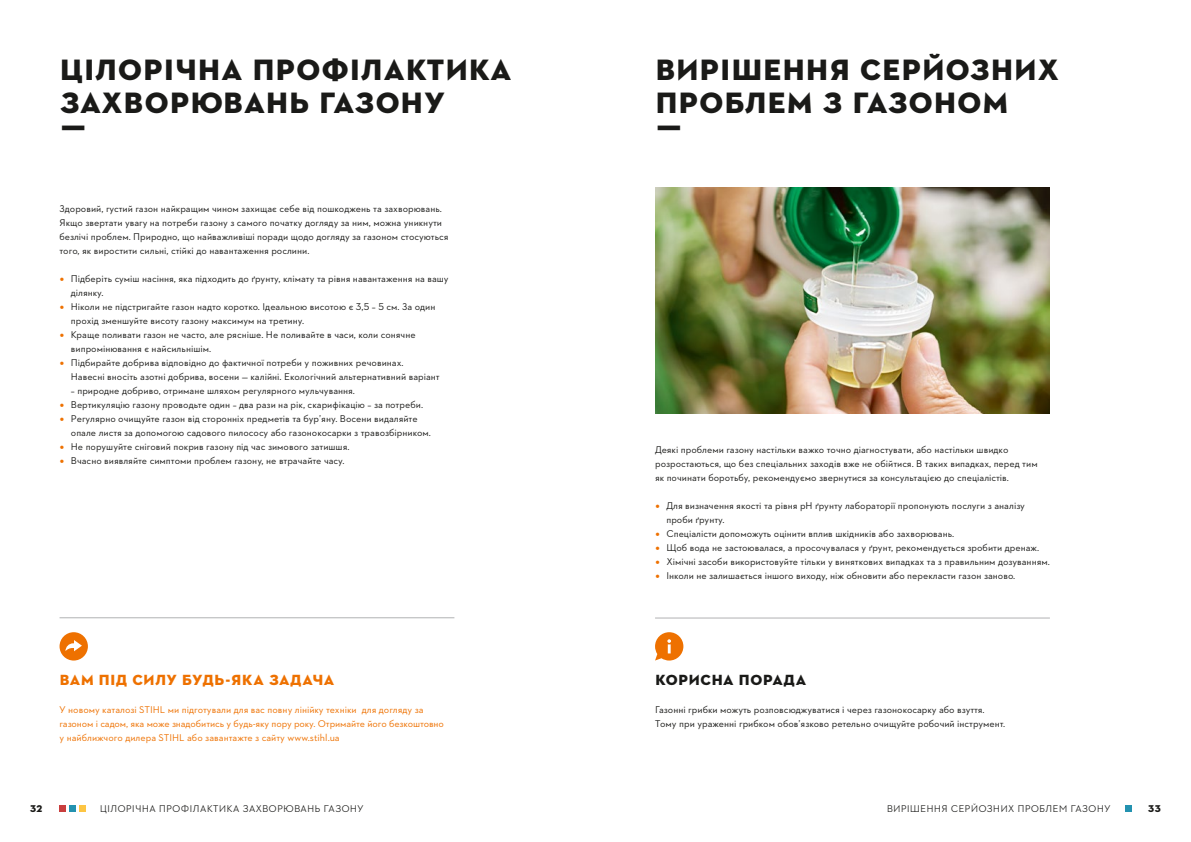
<style>
.page{position:relative;width:1191px;height:842px;background:#fff}
.page>*{position:absolute;margin:0;border:0;box-sizing:border-box;transform-origin:0 0}
.t1{font:30px/33px "STIHL Contraface Display Titling";color:#1a1a18}
.t2{font:15px "STIHL Contraface Display Titling";color:#ee7100}
.t3{font:15px "STIHL Contraface Display Titling";color:#1a1a18}
.t4{font:10px/14px "STIHL Contraface Text";color:#1a1a18}
.t5{font:10px/14px "STIHL Contraface Text";color:#ee7100}
.t6{font:500 10px "STIHL Contraface Display";color:#1a1a18}
.t7{font:10px "STIHL Contraface Display Titling";color:#1a1a18}
.s1{color:#ee7100}
</style>
<div class="page">
<div style="left:60px;top:632px;width:28px;height:28px;background:#ee7100;border-radius:50%"></div>
<svg style="left:65px;top:640px;width:17px;height:11px"></svg>
<hr style="left:60px;top:617px;width:394px;height:1px;background:#b1b2b3">
<img style="left:655px;top:187px;width:395px;height:227px">
<svg style="left:655px;top:632px;width:28px;height:28px"></svg>
<hr style="left:655px;top:618px;width:395px;height:1px;background:#b1b2b3">
<div style="left:60px;top:805px;width:6px;height:7px;background:#c93e3e"></div>
<div style="left:69px;top:805px;width:7px;height:7px;background:#2392b0"></div>
<div style="left:79px;top:805px;width:7px;height:7px;background:#fdc543"></div>
<div style="left:1124px;top:805px;width:7px;height:7px;background:#2392b0"></div>
<h1 class="t1" style="left:60px;top:53px;width:454px">Цілорічна профілактика захворювань газону<br>ƒ</h1>
<h1 class="t1" style="left:655px;top:53px;width:406px">Вирішення серйозних проблем з газоном<br>ƒ</h1>
<p class="t4" style="left:60px;top:202px;width:390px">Здоровий, густий газон найкращим чином захищає себе від пошкоджень та захворювань.<br>Якщо звертати увагу на потреби газону з самого початку догляду за ним, можна уникнути безлічі проблем. Природно, що найважливіші поради щодо догляду за газоном стосуються того, як виростити сильні, стійкі до навантаження рослини.</p>
<p class="t4" style="left:60px;top:272px;width:390px"><span class="s1">⬤</span> Підберіть суміш насіння, яка підходить до ґрунту, клімату та рівня навантаження на вашу</p>
<p class="t4" style="left:71px;top:286px;width:34px">ділянку.</p>
<p class="t4" style="left:60px;top:300px;width:377px"><span class="s1">⬤</span> Ніколи не підстригайте газон надто коротко. Ідеальною висотою є 3,5 – 5 см. За один</p>
<p class="t4" style="left:71px;top:314px;width:235px">прохід зменшуйте висоту газону максимум на третину.</p>
<p class="t4" style="left:60px;top:328px;width:358px"><span class="s1">⬤</span> Краще поливати газон не часто, але рясніше. Не поливайте в часи, коли сонячне</p>
<p class="t4" style="left:71px;top:342px;width:142px">випромінювання є найсильнішім.</p>
<p class="t4" style="left:60px;top:356px;width:345px"><span class="s1">⬤</span> Підбирайте добрива відповідно до фактичної потреби у поживних речовинах.</p>
<p class="t4" style="left:71px;top:370px;width:370px">Навесні вносіть азотні добрива, восени — калійні. Екологічний альтернативний варіант</p>
<p class="t4" style="left:71px;top:384px;width:286px">– природне добриво, отримане шляхом регулярного мульчування.</p>
<p class="t4" style="left:60px;top:398px;width:365px"><span class="s1">⬤</span> Вертикуляцію газону проводьте один – два рази на рік, скарифікацію – за потреби.</p>
<p class="t4" style="left:60px;top:412px;width:359px"><span class="s1">⬤</span> Регулярно очищуйте газон від сторонніх предметів та бур’яну. Восени видаляйте</p>
<p class="t4" style="left:71px;top:426px;width:361px">опале листя за допомогою садового пилососу або газонокосарки з травозбірником.</p>
<p class="t4" style="left:60px;top:440px;width:291px"><span class="s1">⬤</span> Не порушуйте сніговий покрив газону під час зимового затишшя.</p>
<p class="t4" style="left:60px;top:454px;width:286px"><span class="s1">⬤</span> Вчасно виявляйте симптоми проблем газону, не втрачайте часу.</p>
<p class="t4" style="left:655px;top:443px;width:384px">Деякі проблеми газону настільки важко точно діагностувати, або настільки швидко розростаються, що без спеціальних заходів вже не обійтися. В таких випадках, перед тим як починати боротьбу, рекомендуємо звернутися за консультацією до спеціалістів.</p>
<p class="t4" style="left:655px;top:499px;width:371px"><span class="s1">⬤</span> Для визначення якості та рівня pH ґрунту лабораторії пропонують послуги з аналізу</p>
<p class="t4" style="left:666px;top:513px;width:60px">проби ґрунту.</p>
<p class="t4" style="left:655px;top:527px;width:301px"><span class="s1">⬤</span> Спеціалісти допоможуть оцінити вплив шкідників або захворювань.</p>
<p class="t4" style="left:655px;top:541px;width:385px"><span class="s1">⬤</span> Щоб вода не застоювалася, а просочувалася у ґрунт, рекомендується зробити дренаж.</p>
<p class="t4" style="left:655px;top:555px;width:396px"><span class="s1">⬤</span> Хімічні засоби використовуйте тільки у виняткових випадках та з правильним дозуванням.</p>
<p class="t4" style="left:655px;top:569px;width:362px"><span class="s1">⬤</span> Інколи не залишається іншого виходу, ніж обновити або перекласти газон заново.</p>
<h2 class="t2" style="left:60px;top:670px;width:276px">Вам під силу будь-яка задача</h2>
<p class="t5" style="left:60px;top:702px;width:386px">У новому каталозі STIHL ми підготували для вас повну лінійку техніки для догляду за газоном і садом, яка може знадобитись у будь-яку пору року. Отримайте його безкоштовно у найближчого дилера STIHL або завантажте з сайту www.stihl.ua</p>
<h2 class="t3" style="left:655px;top:670px;width:153px">Корисна порада</h2>
<p class="t4" style="left:655px;top:702px;width:352px">Газонні грибки можуть розповсюджуватися і через газонокосарку або взуття.<br>Тому при ураженні грибком обов’язково ретельно очищуйте робочий інструмент.</p>
<p class="t6" style="left:100px;top:803px;width:266px">Цілорічна профілактика захворювань газону</p>
<p class="t6" style="left:886px;top:803px;width:225px">Вирішення серйозних проблем газону</p>
<p class="t7" style="left:30px;top:802px;width:14px">32</p>
<p class="t7" style="left:1147px;top:802px;width:15px">33</p>
</div>
